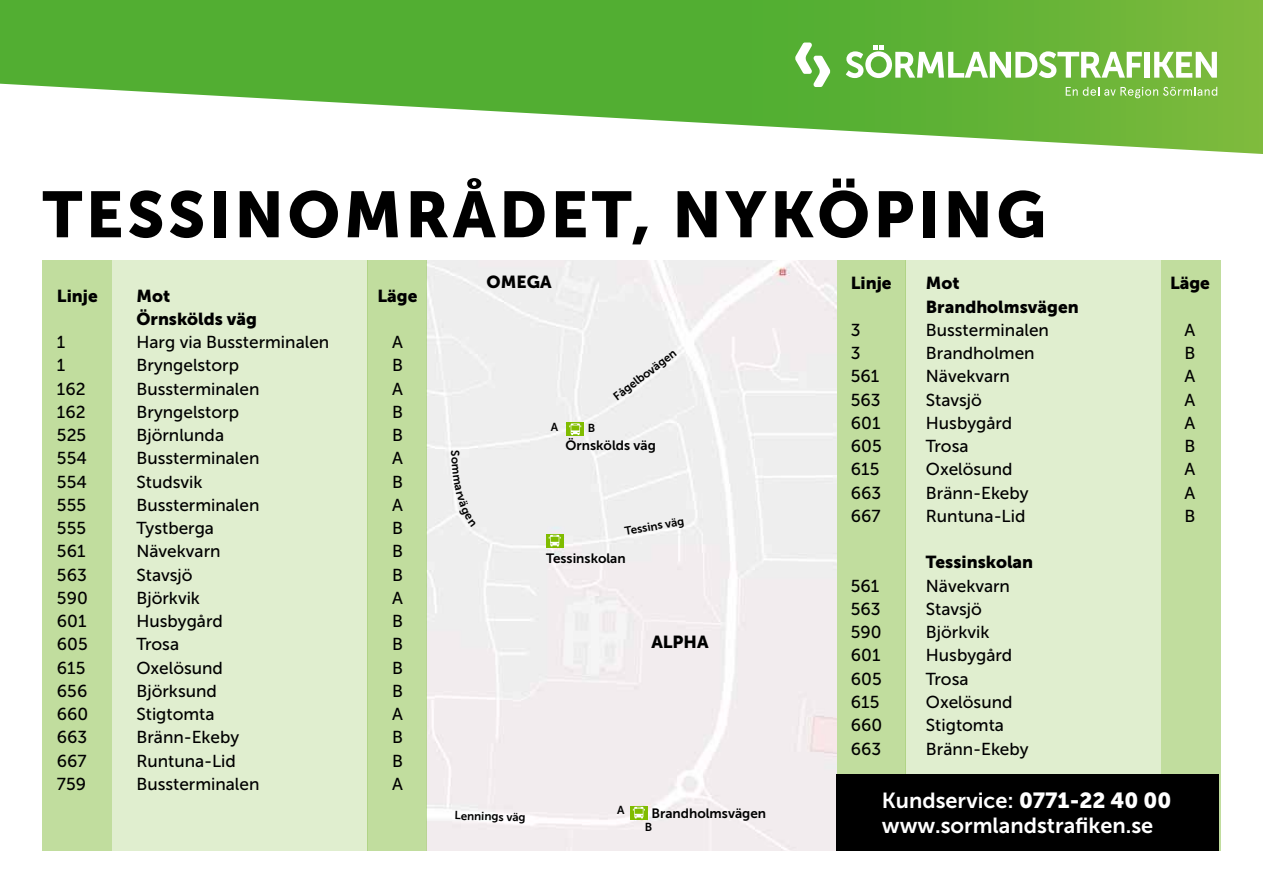
<style>
.page{position:relative;width:1263px;height:893px;background:#fff}
.page>*{position:absolute;margin:0;border:0;box-sizing:border-box;transform-origin:0 0}
.t1{font:64.5px "Museo Sans 900";letter-spacing:.055em;color:#000}
.t2{font:21.75px/25px "Museo Sans 700";color:#fff}
.t3{font:17.4px "Museo Sans 900";color:#000}
.t4{font:17.25px "Museo Sans 500";color:#000}
.t5{font:17.25px "Museo Sans 900";color:#000}
.t6{font:13.5px "Museo Sans 700";color:#000}
.t7{font:11.55px "Museo Sans 700";color:#000}
.s1{font-family:"Museo Sans 900"}
</style>
<div class="page">
<div style="left:836px;top:260px;width:69px;height:590px;background:#c1dd9e"></div>
<div style="left:1161px;top:260px;width:59px;height:590px;background:#c1dd9e"></div>
<div style="left:905px;top:260px;width:256px;height:590px;background:#e0eecf"></div>
<div style="left:43px;top:260px;width:69px;height:590px;background:#c1dd9e"></div>
<div style="left:427px;top:260px;width:409px;height:590px;background:#f2eeee"></div>
<div style="left:546px;top:534px;width:17px;height:13px;background:#80bc00"></div>
<svg style="left:549px;top:535px;width:12px;height:11px"></svg>
<div style="left:567px;top:423px;width:17px;height:13px;background:#80bc00"></div>
<svg style="left:569px;top:423px;width:12px;height:12px"></svg>
<div style="left:630px;top:806px;width:17px;height:13px;background:#80bc00"></div>
<svg style="left:633px;top:807px;width:12px;height:11px"></svg>
<svg style="left:0;top:0;width:1263px;height:154px"></svg>
<svg style="left:846px;top:45px;width:296px;height:33px"></svg>
<div style="left:1144px;top:52px;width:5px;height:26px;background:#fff"></div>
<svg style="left:1154px;top:52px;width:63px;height:26px"></svg>
<svg style="left:795px;top:43px;width:35px;height:44px"></svg>
<svg style="left:1066px;top:87px;width:151px;height:11px;background:#91c766"></svg>
<div style="left:836px;top:774px;width:383px;height:76px;background:#000"></div>
<div style="left:367px;top:260px;width:60px;height:590px;background:#c1dd9e"></div>
<div style="left:112px;top:260px;width:255px;height:590px;background:#e0eecf"></div>
<svg style="left:451px;top:451px;width:25px;height:76px"></svg>
<h1 class="t1" style="left:43px;top:178px;width:1005px">TESSINOMRÅDET, NYKÖPING</h1>
<p class="t5" style="left:57px;top:286px;width:42px">Linje</p>
<p class="t5" style="left:136px;top:286px;width:35px">Mot</p>
<p class="t5" style="left:378px;top:286px;width:41px">Läge</p>
<p class="t5" style="left:136px;top:309px;width:122px">Örnskölds väg</p>
<p class="t4" style="left:57px;top:333px;width:10px">1</p>
<p class="t4" style="left:136px;top:333px;width:194px">Harg via Bussterminalen</p>
<p class="t4" style="left:392px;top:333px;width:12px">A</p>
<p class="t4" style="left:57px;top:356px;width:10px">1</p>
<p class="t4" style="left:136px;top:356px;width:104px">Bryngelstorp</p>
<p class="t4" style="left:392px;top:356px;width:12px">B</p>
<p class="t4" style="left:57px;top:379px;width:30px">162</p>
<p class="t4" style="left:136px;top:379px;width:125px">Bussterminalen</p>
<p class="t4" style="left:392px;top:379px;width:12px">A</p>
<p class="t4" style="left:57px;top:402px;width:30px">162</p>
<p class="t4" style="left:136px;top:402px;width:104px">Bryngelstorp</p>
<p class="t4" style="left:392px;top:402px;width:12px">B</p>
<p class="t4" style="left:57px;top:426px;width:31px">525</p>
<p class="t4" style="left:136px;top:426px;width:89px">Björnlunda</p>
<p class="t4" style="left:392px;top:426px;width:12px">B</p>
<p class="t4" style="left:57px;top:449px;width:31px">554</p>
<p class="t4" style="left:136px;top:449px;width:125px">Bussterminalen</p>
<p class="t4" style="left:392px;top:449px;width:12px">A</p>
<p class="t4" style="left:57px;top:472px;width:31px">554</p>
<p class="t4" style="left:136px;top:472px;width:67px">Studsvik</p>
<p class="t4" style="left:392px;top:472px;width:12px">B</p>
<p class="t4" style="left:57px;top:495px;width:31px">555</p>
<p class="t4" style="left:136px;top:495px;width:125px">Bussterminalen</p>
<p class="t4" style="left:392px;top:495px;width:12px">A</p>
<p class="t4" style="left:57px;top:519px;width:31px">555</p>
<p class="t4" style="left:136px;top:519px;width:79px">Tystberga</p>
<p class="t4" style="left:392px;top:519px;width:12px">B</p>
<p class="t4" style="left:57px;top:542px;width:30px">561</p>
<p class="t4" style="left:136px;top:542px;width:86px">Nävekvarn</p>
<p class="t4" style="left:392px;top:542px;width:12px">B</p>
<p class="t4" style="left:57px;top:565px;width:31px">563</p>
<p class="t4" style="left:136px;top:565px;width:58px">Stavsjö</p>
<p class="t4" style="left:392px;top:565px;width:12px">B</p>
<p class="t4" style="left:57px;top:588px;width:32px">590</p>
<p class="t4" style="left:136px;top:588px;width:65px">Björkvik</p>
<p class="t4" style="left:392px;top:588px;width:12px">A</p>
<p class="t4" style="left:57px;top:612px;width:31px">601</p>
<p class="t4" style="left:136px;top:612px;width:88px">Husbygård</p>
<p class="t4" style="left:392px;top:612px;width:12px">B</p>
<p class="t4" style="left:57px;top:635px;width:32px">605</p>
<p class="t4" style="left:136px;top:635px;width:44px">Trosa</p>
<p class="t4" style="left:392px;top:635px;width:12px">B</p>
<p class="t4" style="left:57px;top:658px;width:30px">615</p>
<p class="t4" style="left:136px;top:658px;width:88px">Oxelösund</p>
<p class="t4" style="left:392px;top:658px;width:12px">B</p>
<p class="t4" style="left:57px;top:682px;width:32px">656</p>
<p class="t4" style="left:136px;top:682px;width:82px">Björksund</p>
<p class="t4" style="left:392px;top:682px;width:12px">B</p>
<p class="t4" style="left:57px;top:705px;width:33px">660</p>
<p class="t4" style="left:136px;top:705px;width:80px">Stigtomta</p>
<p class="t4" style="left:392px;top:705px;width:12px">A</p>
<p class="t4" style="left:57px;top:728px;width:32px">663</p>
<p class="t4" style="left:136px;top:728px;width:104px">Bränn-Ekeby</p>
<p class="t4" style="left:392px;top:728px;width:12px">B</p>
<p class="t4" style="left:57px;top:751px;width:31px">667</p>
<p class="t4" style="left:136px;top:751px;width:101px">Runtuna-Lid</p>
<p class="t4" style="left:392px;top:751px;width:12px">B</p>
<p class="t4" style="left:57px;top:775px;width:31px">759</p>
<p class="t4" style="left:136px;top:775px;width:125px">Bussterminalen</p>
<p class="t4" style="left:392px;top:775px;width:12px">A</p>
<p class="t3" style="left:487px;top:272px;width:66px">OMEGA</p>
<p class="t7" style="left:551px;top:420px;width:9px">A</p>
<p class="t7" style="left:588px;top:422px;width:9px">B</p>
<p class="t7" style="left:611px;top:393px;width:77px;rotate:-38deg">Fågelbovägen</p>
<p class="t6" style="left:566px;top:438px;width:92px">Örnskölds väg</p>
<p class="t7" style="left:624px;top:525px;width:62px;rotate:-10deg">Tessins väg</p>
<p class="t6" style="left:546px;top:551px;width:81px">Tessinskolan</p>
<p class="t3" style="left:651px;top:632px;width:59px">ALPHA</p>
<p class="t7" style="left:455px;top:809px;width:73px;rotate:2deg">Lennings väg</p>
<p class="t7" style="left:617px;top:803px;width:9px">A</p>
<p class="t6" style="left:651px;top:806px;width:116px">Brandholmsvägen</p>
<p class="t7" style="left:645px;top:821px;width:9px">B</p>
<p class="t5" style="left:851px;top:274px;width:42px">Linje</p>
<p class="t5" style="left:926px;top:274px;width:35px">Mot</p>
<p class="t5" style="left:1170px;top:274px;width:41px">Läge</p>
<p class="t5" style="left:926px;top:297px;width:154px">Brandholmsvägen</p>
<p class="t4" style="left:851px;top:320px;width:11px">3</p>
<p class="t4" style="left:926px;top:320px;width:125px">Bussterminalen</p>
<p class="t4" style="left:1184px;top:320px;width:12px">A</p>
<p class="t4" style="left:851px;top:344px;width:11px">3</p>
<p class="t4" style="left:926px;top:344px;width:110px">Brandholmen</p>
<p class="t4" style="left:1184px;top:344px;width:12px">B</p>
<p class="t4" style="left:851px;top:367px;width:30px">561</p>
<p class="t4" style="left:926px;top:367px;width:86px">Nävekvarn</p>
<p class="t4" style="left:1184px;top:367px;width:12px">A</p>
<p class="t4" style="left:851px;top:390px;width:31px">563</p>
<p class="t4" style="left:926px;top:390px;width:58px">Stavsjö</p>
<p class="t4" style="left:1184px;top:390px;width:12px">A</p>
<p class="t4" style="left:851px;top:414px;width:31px">601</p>
<p class="t4" style="left:926px;top:414px;width:88px">Husbygård</p>
<p class="t4" style="left:1184px;top:414px;width:12px">A</p>
<p class="t4" style="left:851px;top:437px;width:32px">605</p>
<p class="t4" style="left:926px;top:437px;width:44px">Trosa</p>
<p class="t4" style="left:1184px;top:437px;width:12px">B</p>
<p class="t4" style="left:851px;top:460px;width:30px">615</p>
<p class="t4" style="left:926px;top:460px;width:88px">Oxelösund</p>
<p class="t4" style="left:1184px;top:460px;width:12px">A</p>
<p class="t4" style="left:851px;top:483px;width:32px">663</p>
<p class="t4" style="left:926px;top:483px;width:104px">Bränn-Ekeby</p>
<p class="t4" style="left:1184px;top:483px;width:12px">A</p>
<p class="t4" style="left:851px;top:507px;width:31px">667</p>
<p class="t4" style="left:926px;top:507px;width:101px">Runtuna-Lid</p>
<p class="t4" style="left:1184px;top:507px;width:12px">B</p>
<p class="t5" style="left:926px;top:553px;width:109px">Tessinskolan</p>
<p class="t4" style="left:851px;top:576px;width:30px">561</p>
<p class="t4" style="left:926px;top:576px;width:86px">Nävekvarn</p>
<p class="t4" style="left:851px;top:600px;width:31px">563</p>
<p class="t4" style="left:926px;top:600px;width:58px">Stavsjö</p>
<p class="t4" style="left:851px;top:623px;width:32px">590</p>
<p class="t4" style="left:926px;top:623px;width:65px">Björkvik</p>
<p class="t4" style="left:851px;top:646px;width:31px">601</p>
<p class="t4" style="left:926px;top:646px;width:88px">Husbygård</p>
<p class="t4" style="left:851px;top:669px;width:32px">605</p>
<p class="t4" style="left:926px;top:669px;width:44px">Trosa</p>
<p class="t4" style="left:851px;top:693px;width:30px">615</p>
<p class="t4" style="left:926px;top:693px;width:88px">Oxelösund</p>
<p class="t4" style="left:851px;top:716px;width:33px">660</p>
<p class="t4" style="left:926px;top:716px;width:80px">Stigtomta</p>
<p class="t4" style="left:851px;top:739px;width:32px">663</p>
<p class="t4" style="left:926px;top:739px;width:104px">Bränn-Ekeby</p>
<p class="t2" style="left:882px;top:788px;width:291px">Kundservice: <span class="s1">0771-22 40 00 </span>www.sormlandstrafiken.se</p>
</div>
